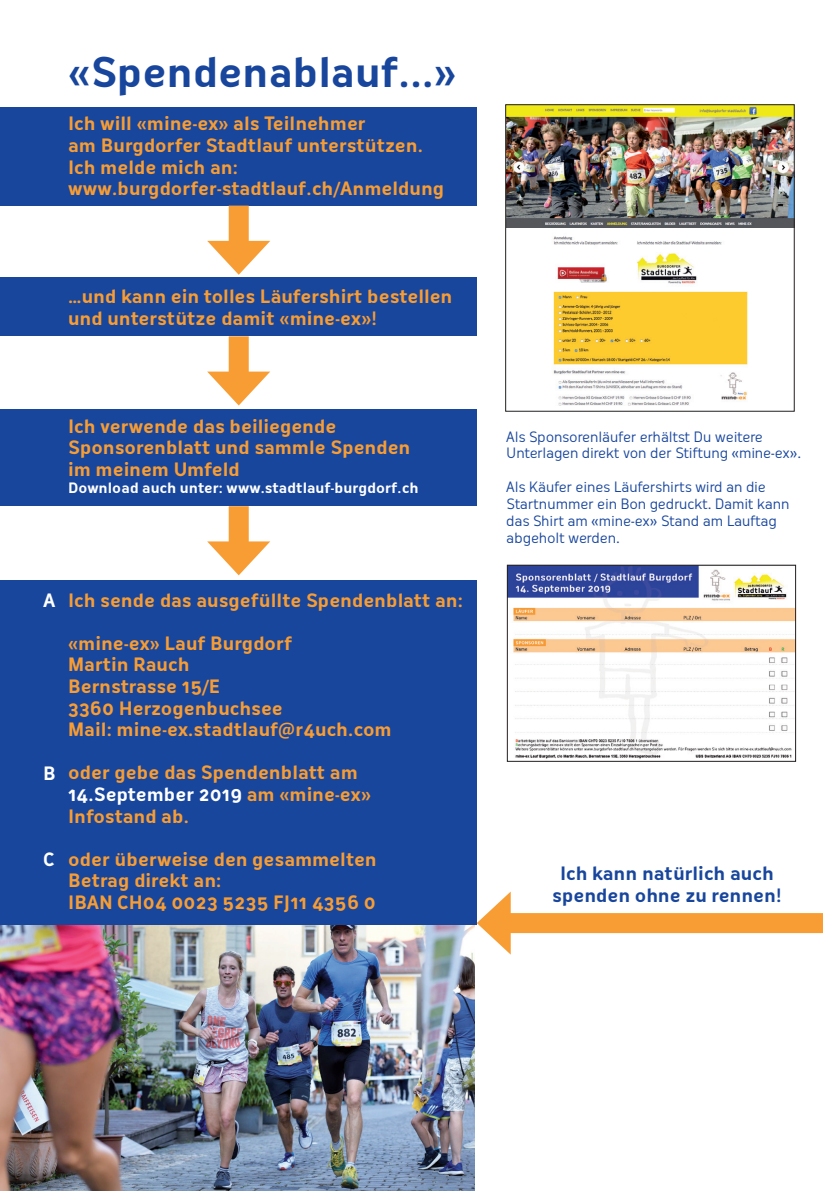
<style>
.page{position:relative;width:823px;height:1191px;background:#fff}
.page>*{position:absolute;margin:0;border:0;box-sizing:border-box;transform-origin:0 0}
.t1{font:700 40px "Oceania";letter-spacing:.005em;color:#18469d}
.t2{font:700 18px/21.6px "Oceania";color:#f89d33}
.t3{font:700 18px/21.6px "Oceania";letter-spacing:-.005em;color:#18469d;text-align:center}
.t4{font:700 18px "Oceania";color:#fff}
.t5{font:14px/16.8px "Oceania";letter-spacing:-.015em;color:#18469d}
.t6{font:700 14px "Oceania";color:#fff}
.s1{color:#fff}
</style>
<div class="page">
<img style="left:507px;top:106px;width:285px;height:122px">
<img style="left:0;top:924px;width:474px;height:267px">
<div style="left:0;top:107px;width:476px;height:99px;background:#18469d"></div>
<div style="left:0;top:278px;width:476px;height:58px;background:#18469d"></div>
<div style="left:0;top:409px;width:476px;height:97px;background:#18469d"></div>
<div style="left:0;top:580px;width:476px;height:344px;background:#18469d"></div>
<div style="left:228px;top:206px;width:20px;height:48px;background:#f89d33"></div>
<svg style="left:207px;top:241px;width:63px;height:34px"></svg>
<div style="left:228px;top:336px;width:20px;height:49px;background:#f89d33"></div>
<svg style="left:207px;top:371px;width:63px;height:34px"></svg>
<div style="left:228px;top:506px;width:20px;height:48px;background:#f89d33"></div>
<svg style="left:207px;top:541px;width:63px;height:34px"></svg>
<div style="left:497px;top:913px;width:325px;height:20px;background:#f89d33"></div>
<svg style="left:476px;top:891px;width:34px;height:63px"></svg>
<div style="left:505px;top:104px;width:289px;height:308px;border:1px solid #231f20"></div>
<img style="left:553px;top:236px;width:195px;height:170px">
<img style="left:508px;top:566px;width:285px;height:193px">
<div style="left:506px;top:564px;width:289px;height:198px;border:1px solid #231f20"></div>
<h1 class="t1" style="left:68px;top:49px;width:389px">«Spendenablauf...»</h1>
<p class="t2" style="left:68px;top:113px;width:377px">Ich will «mine-ex» als Teilnehmer<br>am Burgdorfer Stadtlauf unterstützen.<br>Ich melde mich an: www.burgdorfer-stadtlauf.ch/Anmeldung</p>
<p class="t2" style="left:68px;top:286px;width:385px">…und kann ein tolles Läufershirt bestellen und unterstütze damit «mine-ex»!</p>
<p class="t2" style="left:68px;top:415px;width:343px">Ich verwende das beiliegende<br>Sponsorenblatt und sammle Spenden im meinem Umfeld</p>
<p class="t6" style="left:68px;top:479px;width:352px">Download auch unter: www.stadtlauf-burgdorf.ch</p>
<p class="t4" style="left:43px;top:590px;width:14px">A</p>
<p class="t4" style="left:43px;top:762px;width:14px">B</p>
<p class="t4" style="left:43px;top:849px;width:13px">C</p>
<p class="t2" style="left:68px;top:589px;width:396px">Ich sende das ausgefüllte Spendenblatt an:</p>
<p class="t2" style="left:68px;top:632px;width:325px">«mine-ex» Lauf Burgdorf<br>Martin Rauch<br>Bernstrasse 15/E<br>3360 Herzogenbuchsee<br>Mail: mine-ex.stadtlauf@r4uch.com</p>
<p class="t2" style="left:68px;top:762px;width:304px">oder gebe das Spendenblatt am<br><span class="s1">14.September 2019</span> am «mine-ex»<br>Infostand ab.</p>
<p class="t2" style="left:68px;top:848px;width:310px">oder überweise den gesammelten<br>Betrag direkt an:<br>IBAN CH04 0023 5235 FJ11 4356 0</p>
<p class="t5" style="left:506px;top:428px;width:296px">Als Sponsorenläufer erhältst Du weitere<br>Unterlagen direkt von der Stiftung «mine-ex».</p>
<p class="t5" style="left:506px;top:478px;width:284px">Als Käufer eines Läufershirts wird an die Startnummer ein Bon gedruckt. Damit kann das Shirt am «mine-ex» Stand am Lauftag abgeholt werden.</p>
<p class="t3" style="left:552px;top:863px;width:231px">Ich kann natürlich auch spenden ohne zu rennen!</p>
</div>
